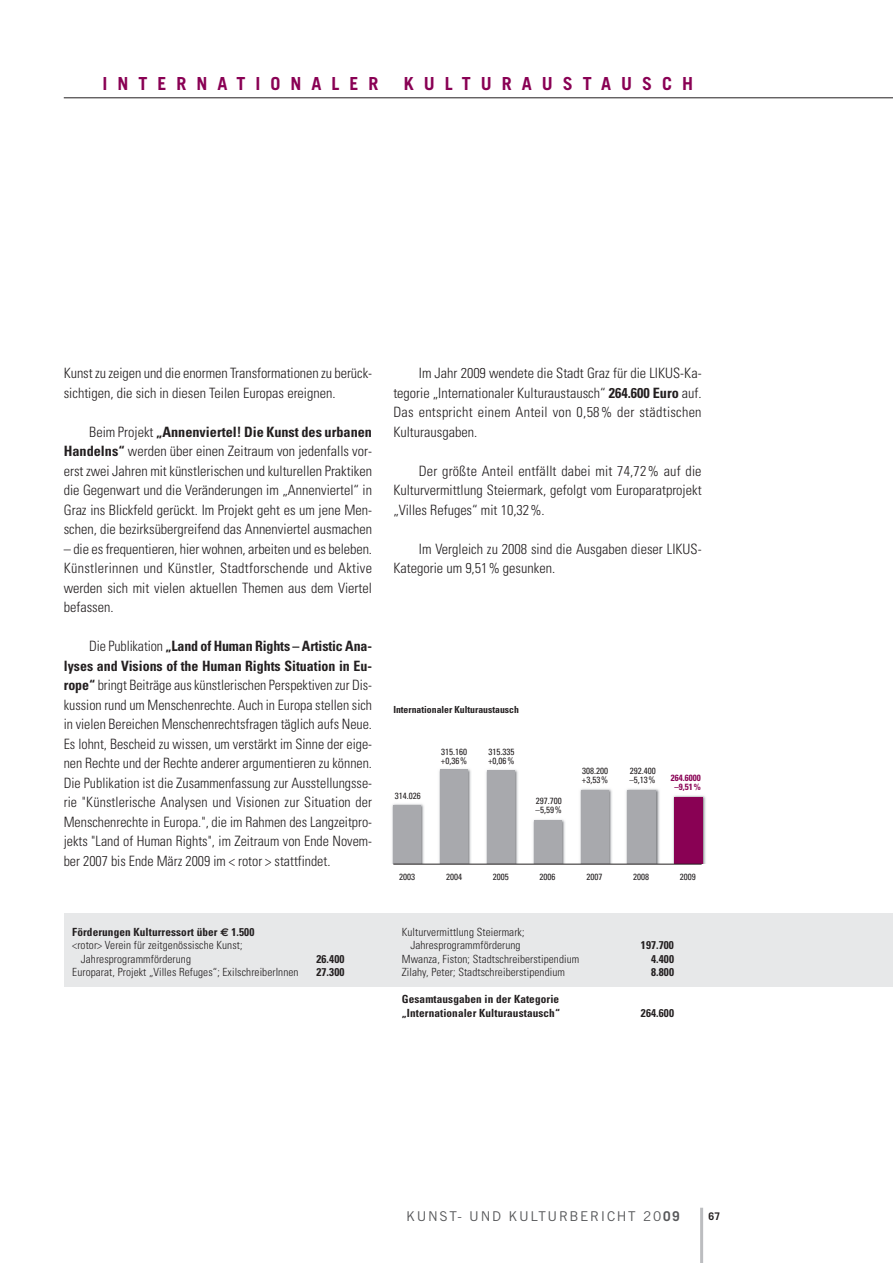
<style>
.page{position:relative;width:893px;height:1263px;background:#fff}
.page>*{position:absolute;margin:0;border:0;box-sizing:border-box;transform-origin:0 0}
.t1{font:700 18px "Trade Gothic";letter-spacing:.555em;color:#890154}
.t2{font:300 condensed 14.25px/19.5px "Univers";color:#231f20;text-align:justify}
.t3{font:13.5px "Trade Gothic";letter-spacing:.12em;color:#57585a}
.t4{font:300 condensed 11.25px/13.5px "Univers";letter-spacing:.01em;color:#231f20;text-align:center}
.t5{font:700 condensed 11.25px/13.5px "Univers";letter-spacing:.01em;color:#231f20}
.t6{font:700 10.5px "Trade Gothic";color:#231f20}
.t7{font:700 condensed 9.75px "Univers";color:#231f20}
.t8{font:condensed 9px/9px "Univers";color:#231f20}
.t9{font:700 condensed 9px/9px "Univers";color:#890154;text-align:center}
.s1{font-weight:700}
.s2{font-family:"Euro Sans";font-stretch:normal}
</style>
<div class="page">
<hr style="left:700px;top:1208px;width:3px;height:55px;background:#bcbdc0">
<hr style="left:64px;top:98px;width:829px;height:1px;background:#231f20">
<img style="left:392px;top:804px;width:37px;height:60px">
<div style="left:393px;top:805px;width:28px;height:90px;background:#a8a9ad"></div>
<img style="left:670px;top:795px;width:36px;height:69px">
<div style="left:675px;top:797px;width:28px;height:66px;background:#890154"></div>
<img style="left:435px;top:769px;width:41px;height:95px">
<div style="left:440px;top:770px;width:28px;height:94px;background:#a8a9ad"></div>
<img style="left:482px;top:769px;width:41px;height:95px">
<div style="left:487px;top:770px;width:28px;height:94px;background:#a8a9ad"></div>
<img style="left:576px;top:789px;width:41px;height:75px">
<div style="left:581px;top:790px;width:28px;height:74px;background:#a8a9ad"></div>
<img style="left:529px;top:819px;width:41px;height:45px">
<div style="left:534px;top:820px;width:28px;height:44px;background:#a8a9ad"></div>
<div style="left:64px;top:914px;width:829px;height:73px;background:#e7e8e9"></div>
<img style="left:623px;top:789px;width:40px;height:75px">
<div style="left:628px;top:790px;width:28px;height:74px;background:#a8a9ad"></div>
<div style="left:385px;top:864px;width:333px;height:40px;background:#fff"></div>
<hr style="left:393px;top:864px;width:309px;height:1px;background:#231f20">
<p class="t1" style="left:103px;top:77px;width:278px">INTERNATIONALER</p>
<p class="t1" style="left:404px;top:77px;width:291px">KULTURAUSTAUSCH</p>
<p class="t2" style="left:64px;top:365px;width:310px">Kunst zu zeigen und die enormen Transformationen zu berück&shy;sichtigen, die sich in diesen Teilen Europas ereignen.</p>
<p class="t2" style="left:64px;top:423px;width:310px;text-indent:26px">Beim Projekt <span class="s1">„Annenviertel! Die Kunst des urbanen Handelns“</span> werden über einen Zeitraum von jedenfalls vor&shy;erst zwei Jahren mit künstlerischen und kulturellen Praktiken die Gegenwart und die Veränderungen im „Annenviertel“ in Graz ins Blickfeld gerückt. Im Projekt geht es um jene Men&shy;schen, die bezirksübergreifend das Annenviertel ausmachen</p>
<p class="t2" style="left:64px;top:540px;width:310px">– die es frequentieren, hier wohnen, arbeiten und es beleben.<br>Künstlerinnen und Künstler, Stadtforschende und Aktive werden sich mit vielen aktuellen Themen aus dem Viertel befassen.</p>
<p class="t2" style="left:64px;top:638px;width:310px;text-indent:26px">Die Publikation <span class="s1">„Land of Human Rights – Artistic Ana&shy;lyses and Visions of the Human Rights Situation in Eu&shy;rope“</span> bringt Beiträge aus künstlerischen Perspektiven zur Dis&shy;kussion rund um Menschenrechte. Auch in Europa stellen sich in vielen Bereichen Menschenrechtsfragen täglich aufs Neue.<br>Es lohnt, Bescheid zu wissen, um verstärkt im Sinne der eige&shy;nen Rechte und der Rechte anderer argumentieren zu können.<br>Die Publikation ist die Zusammenfassung zur Ausstellungsse&shy;rie "Künstlerische Analysen und Visionen zur Situation der Menschenrechte in Europa.", die im Rahmen des Langzeitpro&shy;jekts "Land of Human Rights", im Zeitraum von Ende Novem&shy;ber 2007 bis Ende März 2009 im &lt; rotor &gt; stattfindet.</p>
<p class="t5" style="left:72px;top:926px;width:184px">Förderungen Kulturressort über <span class="s2">€</span> 1.500</p>
<p class="t4" style="left:72px;top:939px;width:172px">&lt;rotor&gt; Verein für zeitgenössische Kunst;</p>
<p class="t4" style="left:81px;top:953px;width:112px">Jahresprogrammförderung</p>
<p class="t5" style="left:316px;top:953px;width:29px">26.400</p>
<p class="t4" style="left:72px;top:966px;width:228px">Europarat, Projekt „Villes Refuges“; ExilschreiberInnen</p>
<p class="t5" style="left:316px;top:966px;width:29px">27.300</p>
<p class="t2" style="left:393px;top:365px;width:310px;text-indent:26px">Im Jahr 2009 wendete die Stadt Graz für die LIKUS-Ka&shy;tegorie „Internationaler Kulturaustausch“ <span class="s1">264.600 Euro</span> auf.<br>Das entspricht einem Anteil von 0,58% der städtischen Kulturausgaben.</p>
<p class="t2" style="left:393px;top:462px;width:310px;text-indent:26px">Der größte Anteil entfällt dabei mit 74,72% auf die Kulturvermittlung Steiermark, gefolgt vom Europaratprojekt „Villes Refuges“ mit 10,32%.</p>
<p class="t2" style="left:393px;top:540px;width:310px;text-indent:26px">Im Vergleich zu 2008 sind die Ausgaben dieser LIKUS-<br>Kategorie um 9,51% gesunken.</p>
<p class="t7" style="left:393px;top:706px;width:127px">Internationaler Kulturaustausch</p>
<p class="t8" style="left:395px;top:792px;width:27px">314.026</p>
<p class="t8" style="left:441px;top:748px;width:28px">315.160 +0,36%</p>
<p class="t8" style="left:488px;top:748px;width:28px">315.335 +0,06%</p>
<p class="t8" style="left:536px;top:797px;width:28px">297.700 –5,59%</p>
<p class="t8" style="left:582px;top:767px;width:28px">308.200 +3,53%</p>
<p class="t8" style="left:629px;top:767px;width:28px">292.400 –5,13%</p>
<p class="t9" style="left:671px;top:774px;width:31px">264.6000 –9,51%</p>
<p class="t8" style="left:399px;top:873px;width:17px">2003</p>
<p class="t8" style="left:446px;top:873px;width:17px">2004</p>
<p class="t8" style="left:493px;top:873px;width:17px">2005</p>
<p class="t8" style="left:540px;top:873px;width:17px">2006</p>
<p class="t8" style="left:586px;top:873px;width:17px">2007</p>
<p class="t8" style="left:633px;top:873px;width:17px">2008</p>
<p class="t8" style="left:680px;top:873px;width:17px">2009</p>
<p class="t4" style="left:402px;top:926px;width:124px">Kulturvermittlung Steiermark;<br>Jahresprogrammförderung</p>
<p class="t5" style="left:641px;top:939px;width:35px">197.700</p>
<p class="t4" style="left:402px;top:953px;width:179px">Mwanza, Fiston; Stadtschreiberstipendium</p>
<p class="t5" style="left:651px;top:953px;width:24px">4.400</p>
<p class="t4" style="left:402px;top:966px;width:165px">Zilahy, Peter; Stadtschreiberstipendium</p>
<p class="t5" style="left:651px;top:966px;width:24px">8.800</p>
<p class="t5" style="left:402px;top:993px;width:160px">Gesamtausgaben in der Kategorie „Internationaler Kulturaustausch“</p>
<p class="t5" style="left:641px;top:1007px;width:35px">264.600</p>
<p class="t3" style="left:406px;top:1211px;width:275px">KUNST- UND KULTURBERICHT 20<span class="s1">09</span></p>
<p class="t6" style="left:708px;top:1212px;width:13px">67</p>
</div>
